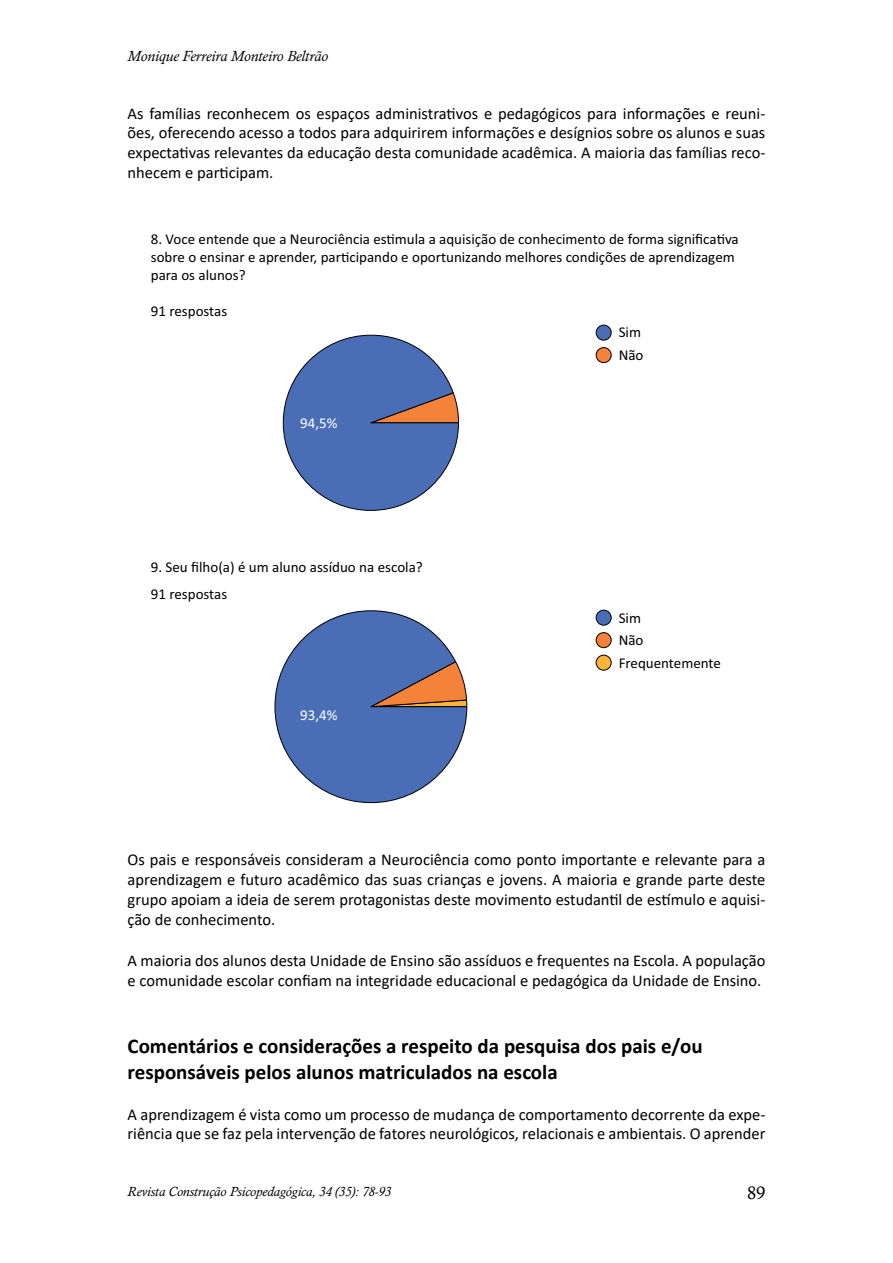
<style>
.page{position:relative;width:893px;height:1263px;background:#fff}
.page>*{position:absolute;margin:0;border:0;box-sizing:border-box;transform-origin:0 0}
.t1{font:700 21px/25.2px "Calibri";color:#000}
.t2{font:18px "Calisto";color:#000}
.t3{font:16.5px/19.8px "Calibri";color:#000;text-align:justify}
.t4{font:15px/22.5px "Calibri";color:#000}
.t5{font:italic 15px "Calisto";color:#000}
.t6{font:15px "Calibri";color:#fff}
.t7{font:italic 13.5px "Calisto";color:#000}
</style>
<div class="page">
<svg style="left:274px;top:610px;width:194px;height:193px"></svg>
<svg style="left:283px;top:334px;width:176px;height:177px"></svg>
<div style="left:596px;top:325px;width:15px;height:15px;background:#4a6eb5;border-radius:50%"></div>
<div style="left:596px;top:325px;width:16px;height:15px;border:1px solid #000;border-radius:50%"></div>
<div style="left:596px;top:348px;width:15px;height:15px;background:#f58239;border-radius:50%"></div>
<div style="left:596px;top:347px;width:16px;height:16px;border:1px solid #000;border-radius:50%"></div>
<div style="left:596px;top:610px;width:15px;height:15px;background:#4a6eb5;border-radius:50%"></div>
<div style="left:596px;top:610px;width:16px;height:15px;border:1px solid #000;border-radius:50%"></div>
<div style="left:596px;top:633px;width:15px;height:15px;background:#f58239;border-radius:50%"></div>
<div style="left:596px;top:632px;width:16px;height:16px;border:1px solid #000;border-radius:50%"></div>
<div style="left:596px;top:655px;width:15px;height:15px;background:#fcb338;border-radius:50%"></div>
<div style="left:596px;top:655px;width:16px;height:15px;border:1px solid #000;border-radius:50%"></div>
<p class="t5" style="left:128px;top:48px;width:202px">Monique Ferreira Monteiro Beltrão</p>
<p class="t3" style="left:128px;top:103px;width:639px">As famílias reconhecem os espaços administrativos e pedagógicos para informações e reuni&shy;ões, oferecendo acesso a todos para adquirirem informações e desígnios sobre os alunos e suas expectativas relevantes da educação desta comunidade acadêmica. A maioria das famílias reco&shy;nhecem e participam.</p>
<p class="t4" style="left:151px;top:230px;width:589px;line-height:18px">8. Voce entende que a Neurociência es mula a aquisição de conhecimento de forma significa va sobre o ensinar e aprender, par cipando e oportunizando melhores condições de aprendizagem para os alunos?</p>
<p class="t4" style="left:151px;top:299px;width:78px">91 respostas</p>
<p class="t6" style="left:300px;top:413px;width:39px">94,5%</p>
<p class="t4" style="left:151px;top:555px;width:273px">9. Seu filho(a) é um aluno assíduo na escola?</p>
<p class="t4" style="left:151px;top:583px;width:78px">91 respostas</p>
<p class="t6" style="left:300px;top:705px;width:39px">93,4%</p>
<p class="t4" style="left:619px;top:321px;width:26px">Sim<br>Não</p>
<p class="t4" style="left:619px;top:606px;width:104px">Sim<br>Não<br>Frequentemente</p>
<p class="t3" style="left:128px;top:849px;width:639px">Os pais e responsáveis consideram a Neurociência como ponto importante e relevante para a aprendizagem e futuro acadêmico das suas crianças e jovens. A maioria e grande parte deste grupo apoiam a ideia de serem protagonistas deste movimento estudantil de estímulo e aquisi&shy;ção de conhecimento.</p>
<p class="t3" style="left:128px;top:950px;width:639px">A maioria dos alunos desta Unidade de Ensino são assíduos e frequentes na Escola. A população e comunidade escolar confiam na integridade educacional e pedagógica da Unidade de Ensino.</p>
<p class="t1" style="left:128px;top:1033px;width:577px">Comentários e considerações a respeito da pesquisa dos pais e/ou responsáveis pelos alunos matriculados na escola</p>
<p class="t3" style="left:128px;top:1104px;width:639px">A aprendizagem é vista como um processo de mudança de comportamento decorrente da expe&shy;riência que se faz pela intervenção de fatores neurológicos, relacionais e ambientais. O aprender</p>
<p class="t7" style="left:128px;top:1183px;width:265px">Revista Construção Psicopedagógica, 34 (35): 78-93</p>
<p class="t2" style="left:747px;top:1182px;width:20px">89</p>
</div>
